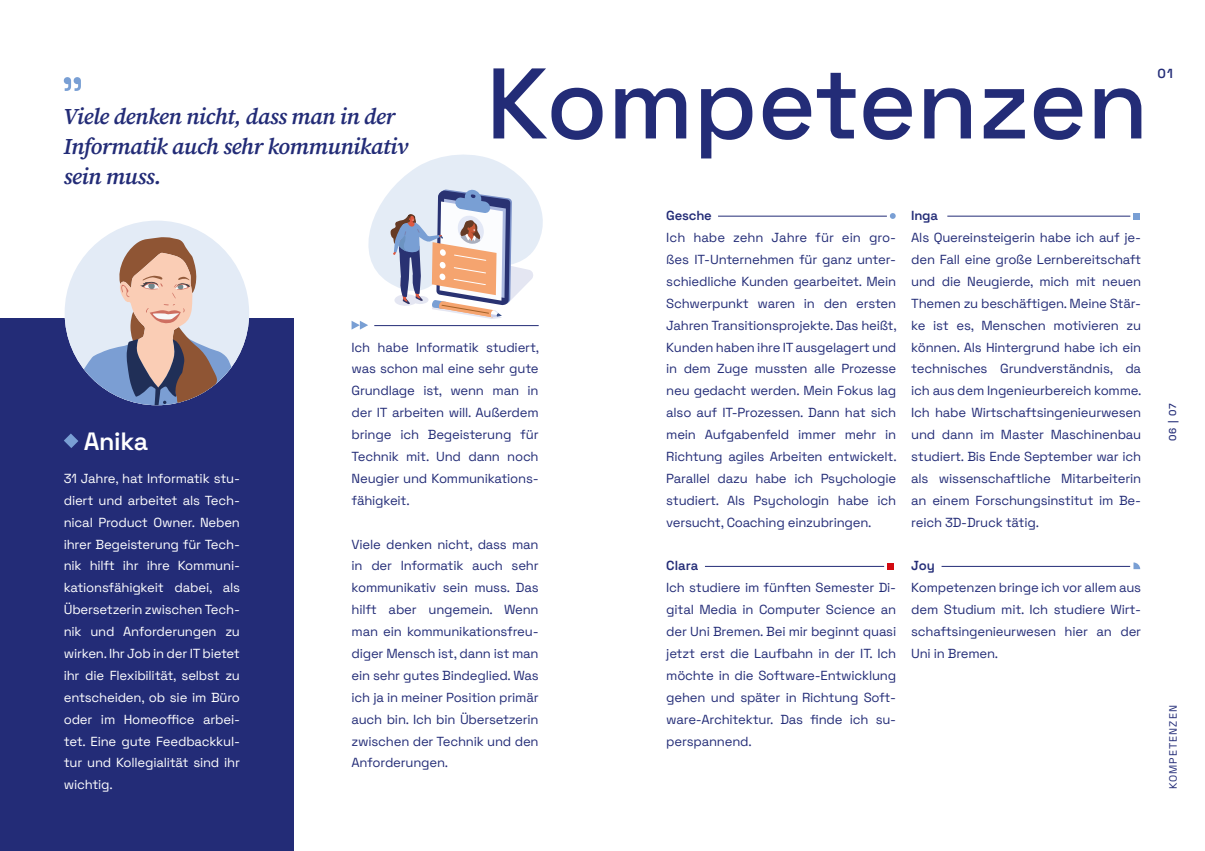
<style>
.page{position:relative;width:1205px;height:851px;background:#fff}
.page>*{position:absolute;margin:0;border:0;box-sizing:border-box;transform-origin:0 0}
.t1{font:500 100px "Space Grotesk";color:#232c77}
.t2{font:600 25px "Space Grotesk";letter-spacing:-.015em;color:#fff}
.t3{font:italic 600 22.5px/30px "Source Serif 418 pt";letter-spacing:-.02em;color:#232c77}
.t4{font:13.12px/21.9px "Space Grotesk";letter-spacing:-.015em;color:#232c77;text-align:justify}
.t5{font:13.12px/21.9px "Space Grotesk";letter-spacing:-.015em;color:#fff;text-align:justify}
.t6{font:600 13.12px "Space Grotesk";letter-spacing:-.015em;color:#232c77}
.t7{font:10.62px "Space Grotesk";letter-spacing:.1em;color:#232c77}
.t8{font:500 10px "Space Grotesk";color:#232c77}
</style>
<div class="page">
<div style="left:0;top:318px;width:294px;height:532px;background:#232c77"></div>
<hr style="left:718px;top:216px;width:169px;height:1px;background:#232c77">
<svg style="left:890px;top:213px;width:6px;height:6px"></svg>
<hr style="left:705px;top:566px;width:179px;height:1px;background:#232c77">
<div style="left:887px;top:563px;width:7px;height:6px;background:#d20a11"></div>
<hr style="left:947px;top:216px;width:183px;height:1px;background:#232c77">
<svg style="left:1133px;top:213px;width:6px;height:6px"></svg>
<hr style="left:941px;top:566px;width:189px;height:1px;background:#232c77">
<svg style="left:1133px;top:562px;width:7px;height:7px"></svg>
<svg style="left:64px;top:433px;width:14px;height:15px"></svg>
<svg style="left:64px;top:77px;width:17px;height:14px"></svg>
<svg style="left:351px;top:154px;width:192px;height:175px"></svg>
<div style="left:65px;top:220px;width:184px;height:185px;background:#e3ebf6;border-radius:92px"></div>
<svg style="left:72px;top:237px;width:177px;height:168px"></svg>
<h3 class="t3" style="left:64px;top:101px;width:346px">Viele denken nicht, dass man in der<br>Informatik auch sehr kommunikativ sein muss.</h3>
<h1 class="t1" style="left:486px;top:30px;width:664px">Kompetenzen</h1>
<h2 class="t2" style="left:84px;top:423px;width:66px">Anika</h2>
<p class="t5" style="left:64px;top:466px;width:178px">31 Jahre, hat Informatik stu&shy;diert und arbeitet als Tech&shy;nical Product Owner. Neben ihrer Begeisterung für Tech&shy;nik hilft ihr ihre Kommuni&shy;kationsfähigkeit dabei, als Übersetzerin zwischen Tech&shy;nik und Anforderungen zu wirken. Ihr Job in der IT bietet ihr die Flexibilität, selbst zu entscheiden, ob sie im Büro oder im Homeoffice arbei&shy;tet. Eine gute Feedbackkul&shy;tur und Kollegialität sind ihr wichtig.</p>
<p class="t4" style="left:351px;top:335px;width:189px">Ich habe Informatik studiert, was schon mal eine sehr gute Grundlage ist, wenn man in der IT arbeiten will. Außerdem bringe ich Begeisterung für Technik mit. Und dann noch Neugier und Kommunikations&shy;fähigkeit.</p>
<p class="t4" style="left:351px;top:532px;width:189px">Viele denken nicht, dass man in der Informatik auch sehr kommunikativ sein muss. Das hilft aber ungemein. Wenn man ein kommunikationsfreu&shy;diger Mensch ist, dann ist man ein sehr gutes Bindeglied. Was ich ja in meiner Position primär auch bin. Ich bin Übersetzerin zwischen der Technik und den Anforderungen.</p>
<p class="t6" style="left:666px;top:206px;width:47px">Gesche</p>
<p class="t4" style="left:666px;top:226px;width:232px">Ich habe zehn Jahre für ein gro&shy;ßes IT-Unternehmen für ganz unter&shy;schiedliche Kunden gearbeitet. Mein Schwerpunkt waren in den ersten Jahren Transitionsprojekte. Das heißt, Kunden haben ihre IT ausgelagert und in dem Zuge mussten alle Prozesse neu gedacht werden. Mein Fokus lag also auf IT-Prozessen. Dann hat sich mein Aufgabenfeld immer mehr in Richtung agiles Arbeiten entwickelt.<br>Parallel dazu habe ich Psychologie studiert. Als Psychologin habe ich versucht, Coaching einzubringen.</p>
<p class="t6" style="left:666px;top:556px;width:33px">Clara</p>
<p class="t4" style="left:666px;top:576px;width:231px">Ich studiere im fünften Semester Di&shy;gital Media in Computer Science an der Uni Bremen. Bei mir beginnt quasi jetzt erst die Laufbahn in der IT. Ich möchte in die Software-Entwicklung gehen und später in Richtung Soft&shy;ware-Architektur. Das finde ich su&shy;perspannend.</p>
<p class="t6" style="left:911px;top:206px;width:28px">Inga</p>
<p class="t4" style="left:911px;top:226px;width:232px">Als Quereinsteigerin habe ich auf je&shy;den Fall eine große Lernbereitschaft und die Neugierde, mich mit neuen Themen zu beschäftigen. Meine Stär&shy;ke ist es, Menschen motivieren zu können. Als Hintergrund habe ich ein technisches Grundverständnis, da ich aus dem Ingenieurbereich komme.<br>Ich habe Wirtschaftsingenieurwesen und dann im Master Maschinenbau studiert. Bis Ende September war ich als wissenschaftliche Mitarbeiterin an einem Forschungsinstitut im Be&shy;reich 3D-Druck tätig.</p>
<p class="t6" style="left:911px;top:556px;width:25px">Joy</p>
<p class="t4" style="left:911px;top:576px;width:231px">Kompetenzen bringe ich vor allem aus dem Studium mit. Ich studiere Wirt&shy;schaftsingenieurwesen hier an der Uni in Bremen.</p>
<p class="t6" style="left:1157px;top:64px;width:17px">01</p>
<p class="t8" style="left:1165px;top:441px;width:40px;rotate:-90deg">06 | 07</p>
<p class="t7" style="left:1165px;top:789px;width:85px;rotate:-90deg">KOMPETENZEN</p>
</div>
